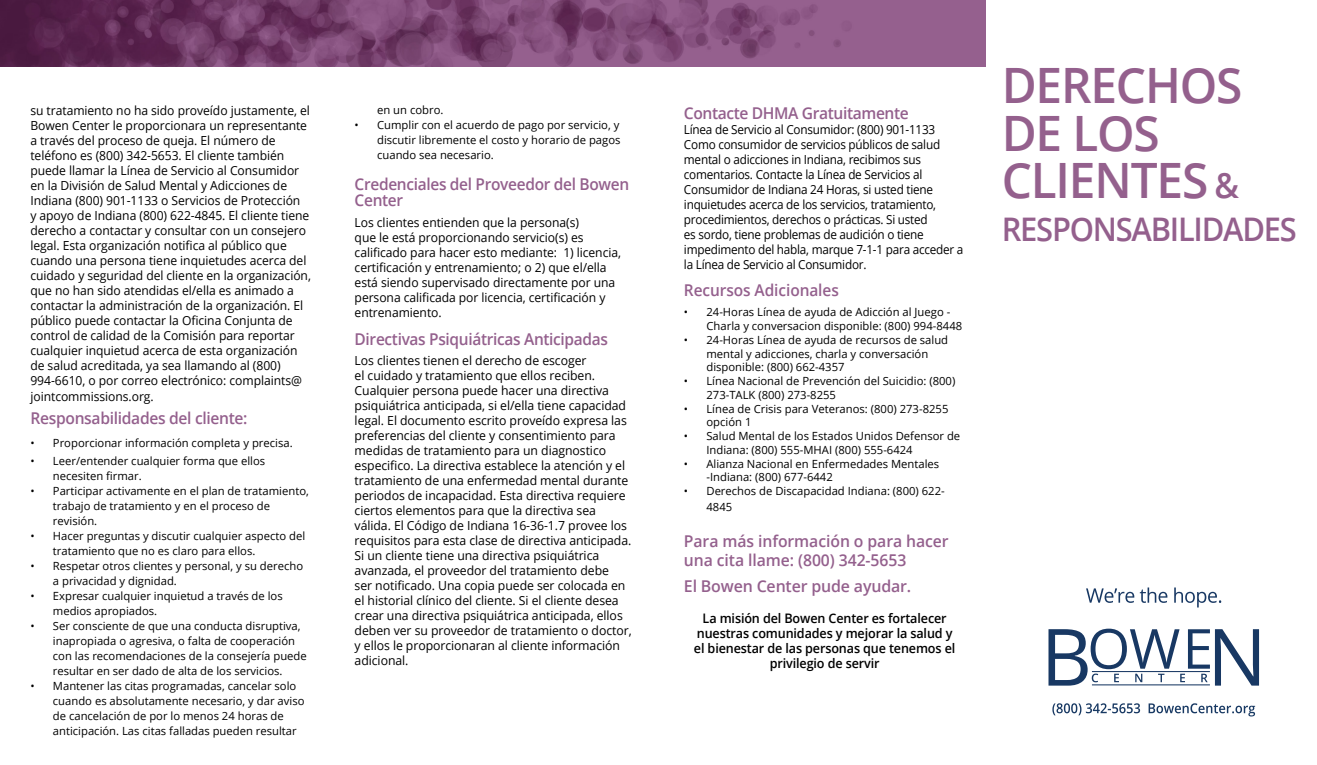
<style>
.page{position:relative;width:1317px;height:765px;background:#fff}
.page>*{position:absolute;margin:0;border:0;box-sizing:border-box;transform-origin:0 0}
.t1{font:600 48.75px/47.5px "Open Sans";letter-spacing:-.025em;color:#94608d}
.t2{font:600 32.5px "Open Sans";letter-spacing:-.04em;color:#94608d;scale:.95 1}
.t3{font:600 16.25px/15.6px "Open Sans";letter-spacing:-.02em;color:#94608d;scale:.95 1}
.t4{font:600 16.25px/18.8px "Open Sans";letter-spacing:-.02em;color:#94608d}
.t5{font:600 16.25px "Open Sans";letter-spacing:-.02em;color:#94608d;scale:.96 1}
.t6{font:600 13.12px/15px "Open Sans";letter-spacing:-.01em;color:#000;text-align:center;scale:.96 1}
.t7{font:12.5px/15px "Open Sans";letter-spacing:-.005em;color:#000}
.t8{font:12.5px/15px "Open Sans";letter-spacing:-.005em;color:#000;scale:.94 1}
.t9{font:11.25px/15px "Open Sans";color:#000}
.s1{font-size:35px}
</style>
<div class="page">
<img style="left:0;top:0;width:985px;height:66px">
<svg style="left:1048px;top:629px;width:210px;height:57px"></svg>
<hr style="left:1091px;top:684px;width:118px;height:1px;background:#183863">
<hr style="left:1091px;top:671px;width:118px;height:1px;background:#183863">
<svg style="left:1086px;top:588px;width:135px;height:20px"></svg>
<svg style="left:1052px;top:703px;width:202px;height:13px"></svg>
<p class="t7" style="left:30px;top:103px;width:282px">su tratamiento no ha sido proveído justamente, el Bowen Center le proporcionara un representante a través del proceso de queja. El número de teléfono es (800) 342-5653. El cliente también puede llamar la Línea de Servicio al Consumidor en la División de Salud Mental y Adicciones de Indiana (800) 901-1133 o Servicios de Protección<br>y apoyo de Indiana (800) 622-4845. El cliente tiene derecho a contactar y consultar con un consejero legal. Esta organización notifica al público que cuando una persona tiene inquietudes acerca del cuidado y seguridad del cliente en la organización, que no han sido atendidas el/ella es animado a contactar la administración de la organización. El público puede contactar la Oficina Conjunta de control de calidad de la Comisión para reportar cualquier inquietud acerca de esta organización de salud acreditada, ya sea llamando al (800)<br>994-6610, o por correo electrónico: complaints@ jointcommissions.org.</p>
<h3 class="t5" style="left:30px;top:407px;width:228px">Responsabilidades del cliente:</h3>
<p class="t9" style="left:30px;top:435px;width:264px">• Proporcionar información completa y precisa.</p>
<p class="t9" style="left:53px;top:453px;width:214px;text-indent:-22px">• Leer/entender cualquier forma que ellos necesiten firmar.</p>
<p class="t9" style="left:53px;top:483px;width:257px;text-indent:-22px">• Participar activamente en el plan de tratamiento, trabajo de tratamiento y en el proceso de revisión.</p>
<p class="t9" style="left:53px;top:528px;width:254px;text-indent:-22px">• Hacer preguntas y discutir cualquier aspecto del tratamiento que no es claro para ellos.</p>
<p class="t9" style="left:53px;top:558px;width:252px;text-indent:-22px">• Respetar otros clientes y personal, y su derecho a privacidad y dignidad.</p>
<p class="t9" style="left:53px;top:588px;width:231px;text-indent:-22px">• Expresar cualquier inquietud a través de los medios apropiados.</p>
<p class="t9" style="left:53px;top:618px;width:255px;text-indent:-22px">• Ser consciente de que una conducta disruptiva, inapropiada o agresiva, o falta de cooperación con las recomendaciones de la consejería puede resultar en ser dado de alta de los servicios.</p>
<p class="t9" style="left:53px;top:678px;width:253px;text-indent:-22px">• Mantener las citas programadas, cancelar solo cuando es absolutamente necesario, y dar aviso de cancelación de por lo menos 24 horas de anticipación. Las citas falladas pueden resultar</p>
<p class="t9" style="left:377px;top:102px;width:68px">en un cobro.</p>
<p class="t9" style="left:377px;top:117px;width:245px;text-align:justify;text-indent:-22px">• Cumplir con el acuerdo de pago por servicio, y discutir libremente el costo y horario de pagos cuando sea necesario.</p>
<h3 class="t3" style="left:354px;top:176px;width:290px">Credenciales del Proveedor del Bowen<br>Center</h3>
<p class="t7" style="left:354px;top:214px;width:268px">Los clientes entienden que la persona(s)<br>que le está proporcionando servicio(s) es calificado para hacer esto mediante: 1) licencia, certificación y entrenamiento; o 2) que el/ella está siendo supervisado directamente por una persona calificada por licencia, certificación y entrenamiento.</p>
<h3 class="t3" style="left:354px;top:331px;width:268px">Directivas Psiquiátricas Anticipadas</h3>
<p class="t7" style="left:354px;top:353px;width:278px">Los clientes tienen el derecho de escoger<br>el cuidado y tratamiento que ellos reciben.<br>Cualquier persona puede hacer una directiva psiquiátrica anticipada, si el/ella tiene capacidad legal. El documento escrito proveído expresa las preferencias del cliente y consentimiento para medidas de tratamiento para un diagnostico especifico. La directiva establece la atención y el tratamiento de una enfermedad mental durante periodos de incapacidad. Esta directiva requiere ciertos elementos para que la directiva sea válida. El Código de Indiana 16-36-1.7 provee los requisitos para esta clase de directiva anticipada.<br>Si un cliente tiene una directiva psiquiátrica avanzada, el proveedor del tratamiento debe<br>ser notificado. Una copia puede ser colocada en el historial clínico del cliente. Si el cliente desea crear una directiva psiquiátrica anticipada, ellos deben ver su proveedor de tratamiento o doctor, y ellos le proporcionaran al cliente información adicional.</p>
<h3 class="t5" style="left:684px;top:102px;width:236px">Contacte DHMA Gratuitamente</h3>
<p class="t8" style="left:684px;top:121px;width:299px">Línea de Servicio al Consumidor: (800) 901-1133<br>Como consumidor de servicios públicos de salud mental o adicciones in Indiana, recibimos sus comentarios. Contacte la Línea de Servicios al Consumidor de Indiana 24 Horas, si usted tiene inquietudes acerca de los servicios, tratamiento, procedimientos, derechos o prácticas. Si usted<br>es sordo, tiene problemas de audición o tiene impedimento del habla, marque 7-1-1 para acceder a la Línea de Servicio al Consumidor.</p>
<h3 class="t3" style="left:684px;top:282px;width:165px">Recursos Adicionales</h3>
<p class="t9" style="left:706px;top:305px;width:257px;line-height:13.8px;text-indent:-22px">• 24-Horas Línea de ayuda de Adicción al Juego -<br>Charla y conversacion disponible: (800) 994-8448</p>
<p class="t9" style="left:706px;top:333px;width:243px;line-height:13.8px;text-indent:-22px">• 24-Horas Línea de ayuda de recursos de salud mental y adicciones, charla y conversación disponible: (800) 662-4357</p>
<p class="t9" style="left:706px;top:374px;width:250px;line-height:13.8px;text-indent:-22px">• Línea Nacional de Prevención del Suicidio: (800)<br>273-TALK (800) 273-8255</p>
<p class="t9" style="left:706px;top:401px;width:243px;line-height:13.8px;text-indent:-22px">• Línea de Crisis para Veteranos: (800) 273-8255 opción 1</p>
<p class="t9" style="left:706px;top:429px;width:255px;line-height:13.8px;text-indent:-22px">• Salud Mental de los Estados Unidos Defensor de<br>Indiana: (800) 555-MHAI (800) 555-6424</p>
<p class="t9" style="left:706px;top:456px;width:234px;line-height:13.8px;text-indent:-22px">• Alianza Nacional en Enfermedades Mentales -Indiana: (800) 677-6442</p>
<p class="t9" style="left:706px;top:483px;width:240px;line-height:15.6px;text-indent:-22px">• Derechos de Discapacidad Indiana: (800) 622-<br>4845</p>
<h3 class="t4" style="left:684px;top:531px;width:266px">Para más información o para hacer una cita llame: (800) 342-5653</h3>
<h3 class="t4" style="left:684px;top:576px;width:229px">El Bowen Center pude ayudar.</h3>
<p class="t6" style="left:694px;top:611px;width:274px">La misión del Bowen Center es fortalecer nuestras comunidades y mejorar la salud y el bienestar de las personas que tenemos el privilegio de servir</p>
<h1 class="t1" style="left:1001px;top:61px;width:242px">DERECHOS<br>DE LOS<br>CLIENTES <span class="s1">&amp;</span></h1>
<h2 class="t2" style="left:1001px;top:207px;width:312px">RESPONSABILIDADES</h2>
</div>
